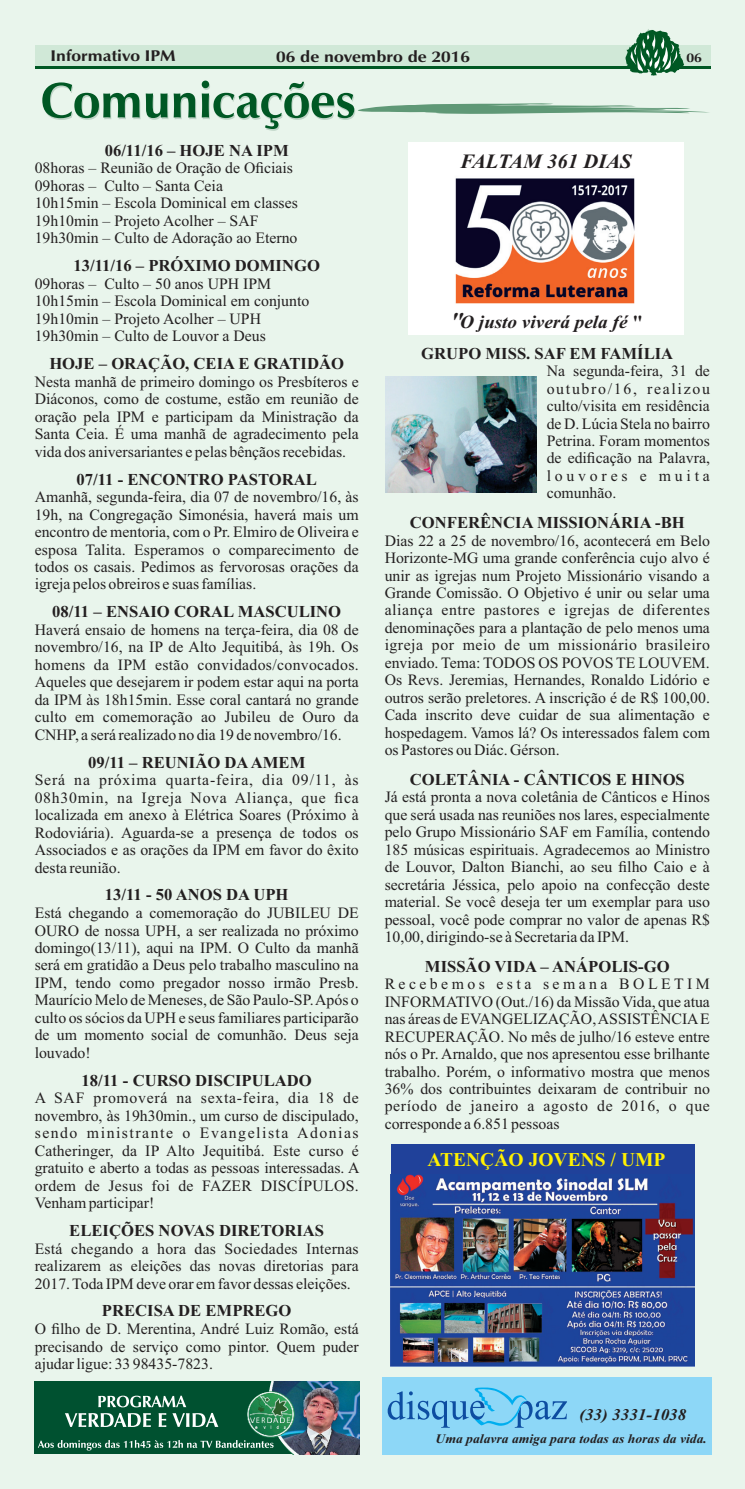
<style>
.page{position:relative;width:745px;height:1489px;background:#fff}
.page>*{position:absolute;margin:0;border:0;box-sizing:border-box;transform-origin:0 0}
.t1{font:italic 700 20.3px "Times New Roman";color:#231f20}
.t2{font:700 19.43px "Times New Roman";color:#fff101}
.t3{font:italic 700 18.38px "Times New Roman";color:#231f20;scale:1.04 1}
.t4{font:700 16.62px "Times New Roman";color:#231f20}
.t5{font:italic 700 16.28px "Times New Roman";color:#231f20;scale:1.05 1}
.t6{font:15.75px/17.5px "Times New Roman";color:#231f20;text-align:justify}
.t7{font:700 15.75px "Zapf Humanist 601 BT";color:#231f20;scale:1.11 1}
.t8{font:italic 700 12.95px "Times New Roman";color:#231f20;scale:1.05 1}
.t9{font:700 12.78px "Zapf Humanist 601 BT";color:#231f20;scale:1.11 1}
.s1{font-size:22.4px}
.s2{font-style:normal}
</style>
<div class="page">
<div style="left:0;top:0;width:744px;height:1488px;background:#e9f5ec"></div>
<div style="left:381px;top:1376px;width:329px;height:77px;background:#8dd7f7"></div>
<svg style="left:387px;top:1387px;width:179px;height:40px"></svg>
<svg style="left:42px;top:29px;width:667px;height:102px"></svg>
<div style="left:407px;top:142px;width:276px;height:192px;background:#fff"></div>
<img style="left:455px;top:178px;width:180px;height:126px">
<div style="left:34px;top:1381px;width:325px;height:72px;background:#005130"></div>
<svg style="left:65px;top:1395px;width:153px;height:31px"></svg>
<svg style="left:38px;top:1440px;width:209px;height:10px"></svg>
<img style="left:247px;top:1381px;width:112px;height:72px">
<div style="left:390px;top:1144px;width:304px;height:32px;background:#20419a"></div>
<img style="left:390px;top:1174px;width:304px;height:192px">
<img style="left:385px;top:376px;width:151px;height:116px">
<p class="t7" style="left:51px;top:47px;width:114px">Informativo IPM</p>
<p class="t7" style="left:276px;top:47px;width:176px">06 de novembro de 2016</p>
<p class="t9" style="left:686px;top:50px;width:16px">06</p>
<p class="t4" style="left:105px;top:145px;width:185px">06/11/16 – HOJE NA IPM</p>
<p class="t6" style="left:35px;top:161px;width:264px;text-align:left">08horas – Reunião de Oração de Oficiais 09horas – Culto – Santa Ceia<br>10h15min – Escola Dominical em classes 19h10min – Projeto Acolher – SAF 19h30min – Culto de Adoração ao Eterno</p>
<p class="t4" style="left:73px;top:260px;width:248px">13/11/16 – PRÓXIMO DOMINGO</p>
<p class="t6" style="left:35px;top:276px;width:276px;text-align:left">09horas – Culto – 50 anos UPH IPM 10h15min – Escola Dominical em conjunto 19h10min – Projeto Acolher – UPH 19h30min – Culto de Louvor a Deus</p>
<p class="t4" style="left:49px;top:358px;width:296px">HOJE – ORAÇÃO, CEIA E GRATIDÃO</p>
<p class="t6" style="left:35px;top:374px;width:325px">Nesta manhã de primeiro domingo os Presbíteros e Diáconos, como de costume, estão em reunião de oração pela IPM e participam da Ministração da Santa Ceia. É uma manhã de agradecimento pela vida dos aniversariantes e pelas bênçãos recebidas.</p>
<p class="t4" style="left:76px;top:473px;width:242px">07/11 - ENCONTRO PASTORAL</p>
<p class="t6" style="left:35px;top:489px;width:325px">Amanhã, segunda-feira, dia 07 de novembro/16, às 19h, na Congregação Simonésia, haverá mais um encontro de mentoria, com o Pr. Elmiro de Oliveira e esposa Talita. Esperamos o comparecimento de todos os casais. Pedimos as fervorosas orações da igreja pelos obreiros e suas famílias.</p>
<p class="t4" style="left:52px;top:606px;width:290px">08/11 – ENSAIO CORAL MASCULINO</p>
<p class="t6" style="left:35px;top:622px;width:325px">Haverá ensaio de homens na terça-feira, dia 08 de novembro/16, na IP de Alto Jequitibá, às 19h. Os homens da IPM estão convidados/convocados.<br>Aqueles que desejarem ir podem estar aqui na porta da IPM às 18h15min. Esse coral cantará no grande culto em comemoração ao Jubileu de Ouro da CNHP, a será realizado no dia 19 de novembro/16.</p>
<p class="t4" style="left:88px;top:756px;width:219px">09/11 – REUNIÃO DA AMEM</p>
<p class="t6" style="left:35px;top:772px;width:325px">Será na próxima quarta-feira, dia 09/11, às 08h30min, na Igreja Nova Aliança, que fica localizada em anexo à Elétrica Soares (Próximo à Rodoviária). Aguarda-se a presença de todos os Associados e as orações da IPM em favor do êxito desta reunião.</p>
<p class="t4" style="left:105px;top:889px;width:185px">13/11 - 50 ANOS DA UPH</p>
<p class="t6" style="left:35px;top:905px;width:325px">Está chegando a comemoração do JUBILEU DE OURO de nossa UPH, a ser realizada no próximo domingo(13/11), aqui na IPM. O Culto da manhã será em gratidão a Deus pelo trabalho masculino na IPM, tendo como pregador nosso irmão Presb.<br>Maurício Melo de Meneses, de São Paulo-SP.Após o culto os sócios da UPH e seus familiares participarão de um momento social de comunhão. Deus seja louvado!</p>
<p class="t4" style="left:82px;top:1074px;width:231px">18/11 - CURSO DISCIPULADO</p>
<p class="t6" style="left:35px;top:1090px;width:326px">A SAF promoverá na sexta-feira, dia 18 de novembro, às 19h30min., um curso de discipulado, sendo ministrante o Evangelista Adonias Catheringer, da IP Alto Jequitibá. Este curso é gratuito e aberto a todas as pessoas interessadas. A ordem de Jesus foi de FAZER DISCÍPULOS.<br>Venham participar!</p>
<p class="t4" style="left:69px;top:1224px;width:256px">ELEIÇÕES NOVAS DIRETORIAS</p>
<p class="t6" style="left:35px;top:1240px;width:325px">Está chegando a hora das Sociedades Internas realizarem as eleições das novas diretorias para 2017. Toda IPM deve orar em favor dessas eleições.</p>
<p class="t4" style="left:102px;top:1305px;width:191px">PRECISA DE EMPREGO</p>
<p class="t6" style="left:35px;top:1321px;width:325px">O filho de D. Merentina, André Luiz Romão, está precisando de serviço como pintor. Quem puder ajudar ligue: 33 98435-7823.</p>
<p class="t1" style="left:460px;top:154px;width:173px">FALTAM 361 DIAS</p>
<p class="t3" style="left:450px;top:315px;width:186px"><span class="s1">"</span>O justo viverá pela fé <span class="s2">"</span></p>
<p class="t4" style="left:421px;top:347px;width:253px">GRUPO MISS. SAF EM FAMÍLIA</p>
<p class="t6" style="left:546px;top:363px;width:165px">Na segunda-feira, 31 de outubro/16, realizou culto/visita em residência de D. Lúcia Stela no bairro Petrina. Foram momentos de edificação na Palavra, louvores e muita comunhão.</p>
<p class="t4" style="left:409px;top:517px;width:276px">CONFERÊNCIA MISSIONÁRIA -BH</p>
<p class="t6" style="left:384px;top:533px;width:326px">Dias 22 a 25 de novembro/16, acontecerá em Belo Horizonte-MG uma grande conferência cujo alvo é unir as igrejas num Projeto Missionário visando a Grande Comissão. O Objetivo é unir ou selar uma aliança entre pastores e igrejas de diferentes denominações para a plantação de pelo menos uma igreja por meio de um missionário brasileiro enviado. Tema: TODOS OS POVOS TE LOUVEM.<br>Os Revs. Jeremias, Hernandes, Ronaldo Lidório e outros serão preletores. A inscrição é de R$ 100,00.<br>Cada inscrito deve cuidar de sua alimentação e hospedagem. Vamos lá? Os interessados falem com os Pastores ou Diác. Gérson.</p>
<p class="t4" style="left:409px;top:773px;width:276px">COLETÂNIA - CÂNTICOS E HINOS</p>
<p class="t6" style="left:384px;top:789px;width:326px">Já está pronta a nova coletânia de Cânticos e Hinos que será usada nas reuniões nos lares, especialmente pelo Grupo Missionário SAF em Família, contendo 185 músicas espirituais. Agradecemos ao Ministro de Louvor, Dalton Bianchi, ao seu filho Caio e à secretária Jéssica, pelo apoio na confecção deste material. Se você deseja ter um exemplar para uso pessoal, você pode comprar no valor de apenas R$ 10,00, dirigindo-se à Secretaria da IPM.</p>
<p class="t4" style="left:424px;top:960px;width:246px">MISSÃO VIDA – ANÁPOLIS-GO</p>
<p class="t6" style="left:384px;top:976px;width:326px">Recebemos esta semana BOLETIM INFORMATIVO (Out./16) da Missão Vida, que atua nas áreas de EVANGELIZAÇÃO,ASSISTÊNCIAE RECUPERAÇÃO. No mês de julho/16 esteve entre nós o Pr. Arnaldo, que nos apresentou esse brilhante trabalho. Porém, o informativo mostra que menos 36% dos contribuintes deixaram de contribuir no período de janeiro a agosto de 2016, o que corresponde a 6.851 pessoas</p>
<p class="t2" style="left:427px;top:1153px;width:239px">ATENÇÃO JOVENS / UMP</p>
<p class="t5" style="left:579px;top:1408px;width:103px">(33) 3331-1038</p>
<p class="t8" style="left:435px;top:1433px;width:260px">Uma palavra amiga para todas as horas da vida.</p>
</div>
